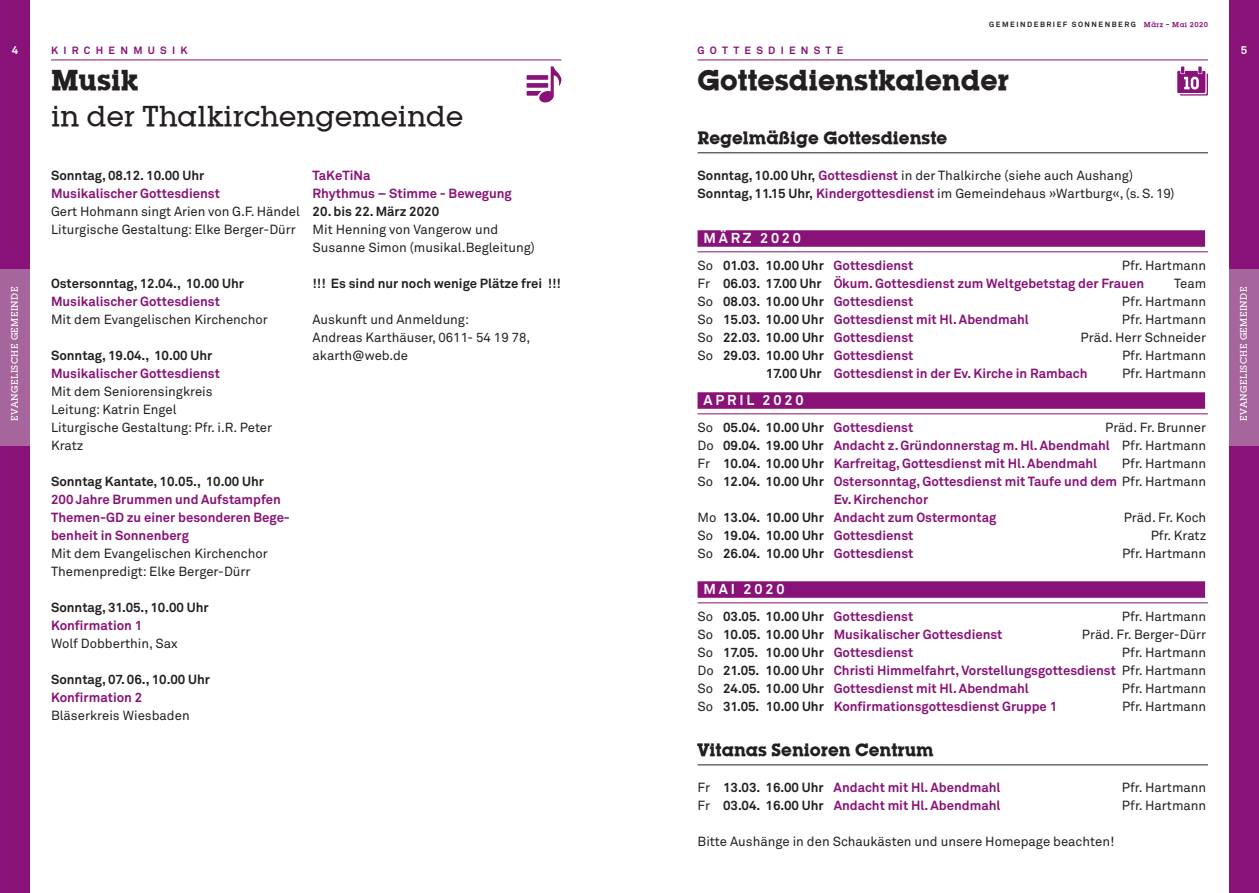
<style>
.page{position:relative;width:1259px;height:893px;background:#fff}
.page>*{position:absolute;margin:0;border:0;box-sizing:border-box;transform-origin:0 0}
.t1{font:30px "Lubalin Graph Md ITCTT Bold";color:#231f20}
.t2{font:30px "Lubalin Graph Md ITCTT";color:#231f20}
.t3{font:18.75px "Lubalin Graph Md ITCTT Bold";color:#231f20}
.t4{font:700 14.25px "Akkurat";letter-spacing:.2em;color:#fff}
.t5{font:700 13.2px/18px "Akkurat";color:#881277}
.t6{font:13.2px/18px "Akkurat";color:#231f20}
.t7{font:700 13.2px "Akkurat";color:#231f20}
.t8{font:700 11.25px "Akkurat";color:#fff}
.t9{font:700 10.5px "Akkurat";letter-spacing:.5em;color:#881277}
.t10{font:9.75px "Lubalin Graph Md ITCTT";letter-spacing:.05em;color:#fff}
.t11{font:700 7.5px "Akkurat";letter-spacing:.2em;color:#231f20}
.s1{font-family:"Lubalin Graph ITCTT Demi";font-weight:400;color:#881277}
.s2{font-weight:700}
.s3{font-weight:700;color:#881277}
.s4{font-weight:400}
.s5{color:#881277}
.s6{font-weight:400;color:#231f20}
.s7{color:#231f20}
</style>
<div class="page">
<hr style="left:697px;top:60px;width:511px;height:1px;background:#881277">
<hr style="left:697px;top:153px;width:511px;height:1px;background:#231f20">
<hr style="left:697px;top:252px;width:511px;height:1px;background:#881277">
<div style="left:697px;top:230px;width:508px;height:17px;background:#881277"></div>
<hr style="left:697px;top:414px;width:511px;height:1px;background:#881277">
<div style="left:697px;top:392px;width:508px;height:17px;background:#881277"></div>
<hr style="left:697px;top:603px;width:511px;height:1px;background:#881277">
<div style="left:697px;top:581px;width:508px;height:17px;background:#881277"></div>
<hr style="left:697px;top:765px;width:511px;height:1px;background:#231f20">
<svg style="left:1177px;top:66px;width:31px;height:30px"></svg>
<hr style="left:51px;top:60px;width:510px;height:1px;background:#881277">
<svg style="left:526px;top:66px;width:35px;height:37px"></svg>
<div style="left:1229px;top:0;width:30px;height:893px;background:#881277"></div>
<div style="left:1229px;top:269px;width:30px;height:177px;background:#a6659c"></div>
<div style="left:0;top:0;width:30px;height:893px;background:#881277"></div>
<div style="left:0;top:269px;width:30px;height:177px;background:#a6659c"></div>
<p class="t11" style="left:989px;top:20px;width:220px">GEMEINDEBRIEF SONNENBERG <span class="s1">März – Mai 2020</span></p>
<p class="t8" style="left:12px;top:43px;width:8px">4</p>
<p class="t8" style="left:1240px;top:43px;width:8px">5</p>
<p class="t9" style="left:51px;top:44px;width:138px">KIRCHENMUSIK</p>
<h1 class="t1" style="left:51px;top:61px;width:89px">Musik</h1>
<h1 class="t2" style="left:51px;top:98px;width:414px">in der Thalkirchengemeinde</h1>
<p class="t7" style="left:51px;top:167px;width:155px">Sonntag, 08.12. 10.00 Uhr</p>
<p class="t5" style="left:51px;top:184px;width:170px">Musikalischer Gottesdienst</p>
<p class="t6" style="left:51px;top:202px;width:250px">Gert Hohmann singt Arien von G.F. Händel<br>Liturgische Gestaltung: Elke Berger-Dürr</p>
<p class="t9" style="left:697px;top:44px;width:147px">GOTTESDIENSTE</p>
<h1 class="t1" style="left:697px;top:61px;width:313px">Gottesdienstkalender</h1>
<h2 class="t3" style="left:697px;top:126px;width:251px">Regelmäßige Gottesdienste</h2>
<p class="t6" style="left:697px;top:166px;width:478px"><span class="s2">Sonntag, 10.00 Uhr,</span> <span class="s3">Gottesdienst</span> in der Thalkirche (siehe auch Aushang)<br><span class="s2">Sonntag, 11.15 Uhr,</span> <span class="s3">Kindergottesdienst</span> im Gemeindehaus »Wartburg«, (s. S. 19)</p>
<p class="t4" style="left:703px;top:229px;width:99px">MÄRZ 2020</p>
<p class="t7" style="left:697px;top:257px;width:217px"><span class="s4">So</span> 01.03. 10.00 Uhr <span class="s5">Gottesdienst</span></p>
<p class="t5" style="left:313px;top:166px;width:201px">TaKeTiNa<br>Rhythmus – Stimme - Bewegung</p>
<p class="t7" style="left:313px;top:203px;width:128px">20. bis 22. März 2020</p>
<p class="t6" style="left:313px;top:220px;width:224px">Mit Henning von Vangerow und<br>Susanne Simon (musikal.Begleitung)</p>
<p class="t7" style="left:313px;top:275px;width:250px">!!! Es sind nur noch wenige Plätze frei !!!</p>
<p class="t6" style="left:313px;top:310px;width:219px">Auskunft und Anmeldung:<br>Andreas Karthäuser, 0611- 54 19 78, akarth@web.de</p>
<p class="t5" style="left:697px;top:256px;width:510px;text-indent:424px"><span class="s6">Pfr. Hartmann<br>Fr</span> <span class="s7">06.03. 17.00 Uhr</span> Ökum. Gottesdienst zum Weltgebetstag der Frauen</p>
<p class="t7" style="left:51px;top:275px;width:194px">Ostersonntag, 12.04., 10.00 Uhr</p>
<p class="t5" style="left:51px;top:292px;width:170px">Musikalischer Gottesdienst</p>
<p class="t6" style="left:51px;top:310px;width:218px">Mit dem Evangelischen Kirchenchor</p>
<p class="t7" style="left:51px;top:347px;width:163px">Sonntag, 19.04., 10.00 Uhr</p>
<p class="t5" style="left:51px;top:364px;width:170px">Musikalischer Gottesdienst</p>
<p class="t6" style="left:51px;top:382px;width:223px">Mit dem Seniorensingkreis<br>Leitung: Katrin Engel<br>Liturgische Gestaltung: Pfr. i.R. Peter<br>Kratz</p>
<p class="t7" style="left:51px;top:473px;width:214px">Sonntag Kantate, 10.05., 10.00 Uhr</p>
<p class="t5" style="left:51px;top:490px;width:240px">200 Jahre Brummen und Aufstampfen<br>Themen-GD zu einer besonderen Bege&shy;benheit in Sonnenberg</p>
<p class="t6" style="left:51px;top:544px;width:218px">Mit dem Evangelischen Kirchenchor<br>Themenpredigt: Elke Berger-Dürr</p>
<p class="t7" style="left:51px;top:599px;width:159px">Sonntag, 31.05., 10.00 Uhr</p>
<p class="t5" style="left:51px;top:616px;width:93px">Konfirmation 1</p>
<p class="t6" style="left:51px;top:634px;width:128px">Wolf Dobberthin, Sax</p>
<p class="t7" style="left:51px;top:671px;width:160px">Sonntag, 07. 06., 10.00 Uhr</p>
<p class="t5" style="left:51px;top:688px;width:93px">Konfirmation 2</p>
<p class="t6" style="left:51px;top:706px;width:140px">Bläserkreis Wiesbaden</p>
<p class="t6" style="left:1174px;top:274px;width:33px">Team</p>
<p class="t10" style="left:9px;top:421px;width:136px;rotate:-90deg">EVANGELISCHE GEMEINDE</p>
<p class="t10" style="left:1237px;top:421px;width:136px;rotate:-90deg">EVANGELISCHE GEMEINDE</p>
<p class="t7" style="left:697px;top:293px;width:217px"><span class="s4">So</span> 08.03. 10.00 Uhr <span class="s5">Gottesdienst</span></p>
<p class="t6" style="left:1122px;top:292px;width:86px">Pfr. Hartmann</p>
<p class="t5" style="left:697px;top:310px;width:333px"><span class="s6">So</span> <span class="s7">15.03. 10.00 Uhr</span> Gottesdienst mit Hl. Abendmahl</p>
<p class="t6" style="left:1122px;top:310px;width:86px">Pfr. Hartmann</p>
<p class="t7" style="left:697px;top:329px;width:217px"><span class="s4">So</span> 22.03. 10.00 Uhr <span class="s5">Gottesdienst</span></p>
<p class="t6" style="left:1080px;top:328px;width:127px">Präd. Herr Schneider</p>
<p class="t7" style="left:697px;top:347px;width:217px"><span class="s4">So</span> 29.03. 10.00 Uhr <span class="s5">Gottesdienst</span></p>
<p class="t6" style="left:1122px;top:346px;width:86px">Pfr. Hartmann</p>
<p class="t5" style="left:765px;top:364px;width:323px"><span class="s7">17.00 Uhr</span> Gottesdienst in der Ev. Kirche in Rambach</p>
<p class="t6" style="left:1122px;top:364px;width:86px">Pfr. Hartmann</p>
<p class="t4" style="left:703px;top:391px;width:102px">APRIL 2020</p>
<p class="t7" style="left:697px;top:419px;width:217px"><span class="s4">So</span> 05.04. 10.00 Uhr <span class="s5">Gottesdienst</span></p>
<p class="t5" style="left:697px;top:418px;width:510px;text-align:justify;text-indent:407px"><span class="s6">Präd. Fr. Brunner Do</span> <span class="s7">09.04. 19.00 Uhr</span> Andacht z. Gründonnerstag m. Hl. Abendmahl <span class="s6">Pfr. Hartmann Fr</span> <span class="s7">10.04. 10.00 Uhr</span> Karfreitag, Gottesdienst mit Hl. Abendmahl</p>
<p class="t6" style="left:1122px;top:454px;width:86px">Pfr. Hartmann</p>
<p class="t5" style="left:697px;top:472px;width:510px"><span class="s6">So</span> <span class="s7">12.04. 10.00 Uhr</span> Ostersonntag, Gottesdienst mit Taufe und dem <span class="s6">Pfr. Hartmann</span></p>
<p class="t5" style="left:833px;top:490px;width:96px">Ev. Kirchenchor</p>
<p class="t5" style="left:697px;top:508px;width:300px"><span class="s6">Mo</span> <span class="s7">13.04. 10.00 Uhr</span> Andacht zum Ostermontag</p>
<p class="t6" style="left:1123px;top:508px;width:84px">Präd. Fr. Koch</p>
<p class="t7" style="left:697px;top:527px;width:217px"><span class="s4">So</span> 19.04. 10.00 Uhr <span class="s5">Gottesdienst</span></p>
<p class="t6" style="left:1150px;top:526px;width:57px">Pfr. Kratz</p>
<p class="t7" style="left:697px;top:545px;width:217px"><span class="s4">So</span> 26.04. 10.00 Uhr <span class="s5">Gottesdienst</span></p>
<p class="t6" style="left:1122px;top:544px;width:86px">Pfr. Hartmann</p>
<p class="t4" style="left:703px;top:580px;width:83px">MAI 2020</p>
<p class="t7" style="left:697px;top:608px;width:217px"><span class="s4">So</span> 03.05. 10.00 Uhr <span class="s5">Gottesdienst</span></p>
<p class="t6" style="left:1122px;top:607px;width:86px">Pfr. Hartmann</p>
<p class="t5" style="left:697px;top:625px;width:306px"><span class="s6">So</span> <span class="s7">10.05. 10.00 Uhr</span> Musikalischer Gottesdienst</p>
<p class="t6" style="left:1082px;top:625px;width:126px">Präd. Fr. Berger-Dürr</p>
<p class="t7" style="left:697px;top:644px;width:217px"><span class="s4">So</span> 17.05. 10.00 Uhr <span class="s5">Gottesdienst</span></p>
<p class="t5" style="left:697px;top:643px;width:510px;text-align:justify;text-indent:424px"><span class="s6">Pfr. Hartmann Do</span> <span class="s7">21.05. 10.00 Uhr</span> Christi Himmelfahrt, Vorstellungsgottesdienst <span class="s6">Pfr. Hartmann So</span> <span class="s7">24.05. 10.00 Uhr</span> Gottesdienst mit Hl. Abendmahl</p>
<p class="t6" style="left:1122px;top:679px;width:86px">Pfr. Hartmann</p>
<p class="t5" style="left:697px;top:697px;width:361px"><span class="s6">So</span> <span class="s7">31.05. 10.00 Uhr</span> Konfirmationsgottesdienst Gruppe 1</p>
<p class="t6" style="left:1122px;top:697px;width:86px">Pfr. Hartmann</p>
<h2 class="t3" style="left:697px;top:738px;width:238px">Vitanas Senioren Centrum</h2>
<p class="t5" style="left:697px;top:778px;width:304px"><span class="s6">Fr</span> <span class="s7">13.03. 16.00 Uhr</span> Andacht mit Hl. Abendmahl</p>
<p class="t6" style="left:1122px;top:778px;width:86px">Pfr. Hartmann</p>
<p class="t5" style="left:697px;top:796px;width:304px"><span class="s6">Fr</span> <span class="s7">03.04. 16.00 Uhr</span> Andacht mit Hl. Abendmahl</p>
<p class="t6" style="left:1122px;top:796px;width:86px">Pfr. Hartmann</p>
<p class="t6" style="left:697px;top:832px;width:418px">Bitte Aushänge in den Schaukästen und unsere Homepage beachten!</p>
</div>
